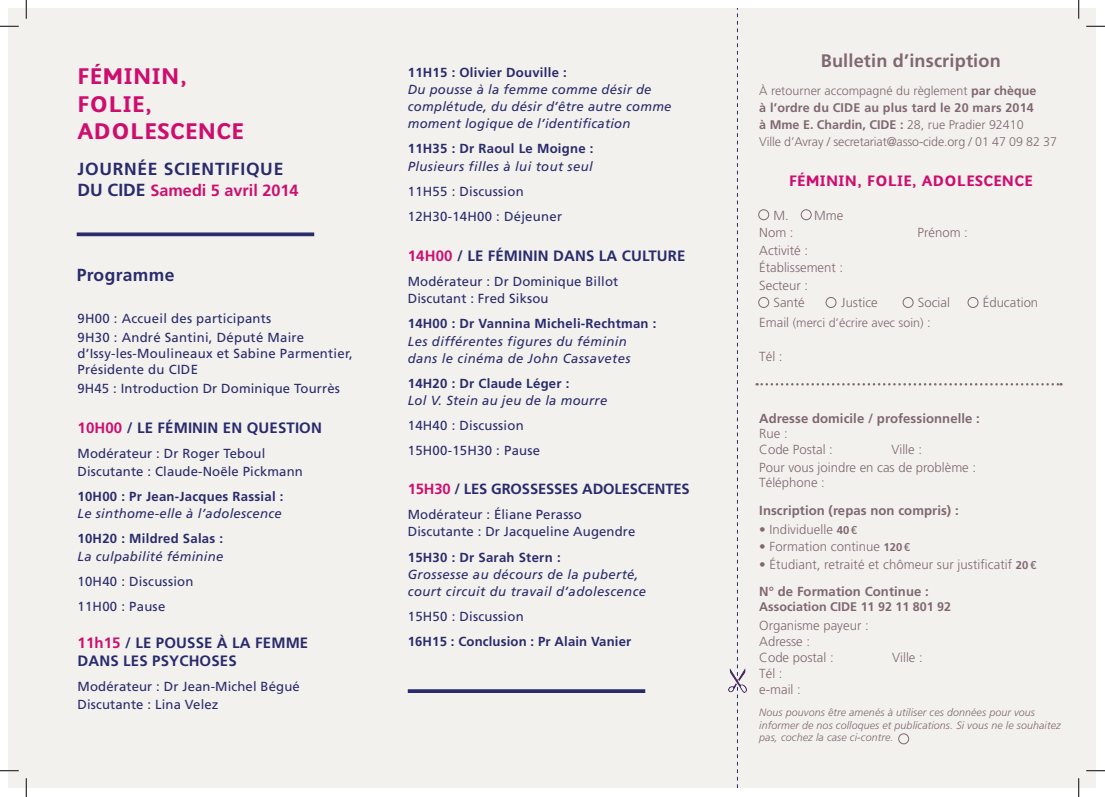
<style>
.page{position:relative;width:1105px;height:797px;background:#fff}
.page>*{position:absolute;margin:0;border:0;box-sizing:border-box;transform-origin:0 0}
.t1{font:700 22.5px "Sassoon Infant";letter-spacing:.02em;color:#ce0e6f}
.t2{font:700 18.12px "Frutiger";letter-spacing:.01em;color:#806774}
.t3{font:700 17.5px "Frutiger";letter-spacing:.04em;color:#292b6d}
.t4{font:700 17.5px "Frutiger";letter-spacing:.02em;color:#292b6d}
.t5{font:700 16.25px "Frutiger";color:#ce0e6f}
.t6{font:700 15px "Frutiger";letter-spacing:.01em;color:#292b6d}
.t7{font:700 15px "Sassoon Infant";letter-spacing:.02em;color:#ce0e6f}
.t8{font:700 14.75px "Frutiger";letter-spacing:-.01em;color:#292b6d}
.t9{font:13.12px "Frutiger";letter-spacing:.01em;color:#292b6d}
.t10{font:italic 13.12px/16.9px "Frutiger";letter-spacing:.02em;color:#292b6d}
.t11{font:300 13.12px "Frutiger";color:#806774}
.t12{font:700 13.12px "Frutiger";letter-spacing:.02em;color:#292b6d}
.t13{font:700 13.12px "Frutiger";letter-spacing:.005em;color:#806774}
.t14{font:300 12.5px "Frutiger";color:#806774}
.t15{font:700 12.5px "Frutiger";color:#806774}
.t16{font:italic 300 10.62px "Frutiger";letter-spacing:.01em;color:#806774}
.s1{font-size:17.5px;color:#292b6d}
.s2{color:#ce0e6f}
.s3{font-weight:700}
.s4{font-weight:300}
.s5{font-size:13.12px}
.s6{font-weight:700;font-size:11.25px}
.s7{font-family:"DIN Medium Alternate";font-weight:400;font-size:11.25px}
</style>
<div class="page">
<div style="left:9px;top:9px;width:1087px;height:779px;background:#f3f1ed"></div>
<svg style="left:737px;top:9px;width:1px;height:779px"></svg>
<img style="left:729px;top:668px;width:17px;height:25px">
<svg style="left:77px;top:232px;width:237px;height:4px"></svg>
<svg style="left:408px;top:689px;width:237px;height:4px"></svg>
<svg style="left:757px;top:383px;width:304px;height:2px"></svg>
<div style="left:758px;top:209px;width:11px;height:11px;border:1px solid #806774;border-radius:50%"></div>
<div style="left:801px;top:209px;width:10px;height:11px;border:1px solid #806774;border-radius:50%"></div>
<div style="left:758px;top:297px;width:11px;height:11px;border:1px solid #806774;border-radius:50%"></div>
<div style="left:826px;top:297px;width:10px;height:11px;border:1px solid #806774;border-radius:50%"></div>
<div style="left:903px;top:297px;width:10px;height:11px;border:1px solid #806774;border-radius:50%"></div>
<div style="left:968px;top:297px;width:10px;height:11px;border:1px solid #806774;border-radius:50%"></div>
<div style="left:898px;top:733px;width:11px;height:11px;border:1px solid #806774;border-radius:50%"></div>
<svg style="left:0;top:25px;width:19px;height:2px"></svg>
<svg style="left:1086px;top:25px;width:19px;height:2px"></svg>
<svg style="left:0;top:770px;width:19px;height:1px"></svg>
<svg style="left:1086px;top:770px;width:19px;height:1px"></svg>
<svg style="left:25px;top:0;width:2px;height:19px"></svg>
<svg style="left:25px;top:778px;width:2px;height:19px"></svg>
<svg style="left:1078px;top:0;width:1px;height:19px"></svg>
<svg style="left:1078px;top:778px;width:1px;height:19px"></svg>
<p class="t1" style="left:78px;top:63px;width:111px">FÉMININ,</p>
<p class="t1" style="left:78px;top:90px;width:76px">FOLIE,</p>
<p class="t1" style="left:78px;top:118px;width:168px">ADOLESCENCE</p>
<p class="t3" style="left:78px;top:158px;width:207px">JOURNÉE SCIENTIFIQUE</p>
<p class="t5" style="left:78px;top:180px;width:223px"><span class="s1">DU CIDE</span> Samedi 5 avril 2014</p>
<p class="t4" style="left:77px;top:264px;width:99px">Programme</p>
<p class="t9" style="left:78px;top:311px;width:195px">9H00 : Accueil des participants</p>
<p class="t9" style="left:78px;top:329px;width:228px">9H30 : André Santini, Député Maire</p>
<p class="t9" style="left:78px;top:346px;width:277px">d’Issy-les-Moulineaux et Sabine Parmentier,</p>
<p class="t9" style="left:78px;top:362px;width:122px">Présidente du CIDE</p>
<p class="t9" style="left:78px;top:381px;width:264px">9H45 : Introduction Dr Dominique Tourrès</p>
<p class="t6" style="left:78px;top:419px;width:246px"><span class="s2">10H00</span> / LE FÉMININ EN QUESTION</p>
<p class="t9" style="left:78px;top:446px;width:189px">Modérateur : Dr Roger Teboul</p>
<p class="t9" style="left:78px;top:463px;width:227px">Discutante : Claude-Noële Pickmann</p>
<p class="t12" style="left:78px;top:488px;width:208px">10H00 : Pr Jean-Jacques Rassial :</p>
<p class="t10" style="left:78px;top:505px;width:206px">Le sinthome-elle à l’adolescence</p>
<p class="t12" style="left:78px;top:531px;width:147px">10H20 : Mildred Salas :</p>
<p class="t10" style="left:78px;top:547px;width:147px">La culpabilité féminine</p>
<p class="t9" style="left:78px;top:573px;width:118px">10H40 : Discussion</p>
<p class="t9" style="left:78px;top:598px;width:89px">11H00 : Pause</p>
<p class="t6" style="left:78px;top:634px;width:232px"><span class="s2">11h15</span> / LE POUSSE À LA FEMME</p>
<p class="t6" style="left:78px;top:652px;width:161px">DANS LES PSYCHOSES</p>
<p class="t9" style="left:78px;top:679px;width:224px">Modérateur : Dr Jean-Michel Bégué</p>
<p class="t9" style="left:78px;top:696px;width:142px">Discutante : Lina Velez</p>
<p class="t12" style="left:408px;top:65px;width:161px">11H15 : Olivier Douville :</p>
<p class="t10" style="left:408px;top:81px;width:245px">Du pousse à la femme comme désir de</p>
<p class="t10" style="left:408px;top:98px;width:265px">complétude, du désir d’être autre comme moment logique de l’identification</p>
<p class="t12" style="left:408px;top:141px;width:187px">11H35 : Dr Raoul Le Moigne :</p>
<p class="t10" style="left:408px;top:158px;width:187px">Plusieurs filles à lui tout seul</p>
<p class="t9" style="left:408px;top:183px;width:118px">11H55 : Discussion</p>
<p class="t9" style="left:408px;top:208px;width:156px">12H30-14H00 : Déjeuner</p>
<p class="t6" style="left:408px;top:247px;width:279px"><span class="s2">14H00</span> / LE FÉMININ DANS LA CULTURE</p>
<p class="t9" style="left:408px;top:273px;width:212px">Modérateur : Dr Dominique Billot</p>
<p class="t9" style="left:408px;top:291px;width:142px">Discutant : Fred Siksou</p>
<p class="t12" style="left:408px;top:316px;width:250px">14H00 : Dr Vannina Micheli-Rechtman :</p>
<p class="t10" style="left:408px;top:333px;width:221px">Les différentes figures du féminin</p>
<p class="t10" style="left:408px;top:350px;width:224px">dans le cinéma de John Cassavetes</p>
<p class="t12" style="left:408px;top:375px;width:163px">14H20 : Dr Claude Léger :</p>
<p class="t10" style="left:408px;top:392px;width:201px">Lol V. Stein au jeu de la mourre</p>
<p class="t9" style="left:408px;top:418px;width:118px">14H40 : Discussion</p>
<p class="t9" style="left:408px;top:443px;width:134px">15H00-15H30 : Pause</p>
<p class="t8" style="left:408px;top:480px;width:283px"><span class="s2">15H30</span> / LES GROSSESSES ADOLESCENTES</p>
<p class="t9" style="left:408px;top:506px;width:176px">Modérateur : Éliane Perasso</p>
<p class="t9" style="left:408px;top:524px;width:229px">Discutante : Dr Jacqueline Augendre</p>
<p class="t12" style="left:408px;top:549px;width:154px">15H30 : Dr Sarah Stern :</p>
<p class="t10" style="left:408px;top:566px;width:232px">Grossesse au décours de la puberté,</p>
<p class="t10" style="left:408px;top:583px;width:240px">court circuit du travail d’adolescence</p>
<p class="t9" style="left:408px;top:608px;width:118px">15H50 : Discussion</p>
<p class="t12" style="left:408px;top:633px;width:225px">16H15 : Conclusion : Pr Alain Vanier</p>
<p class="t2" style="left:821px;top:50px;width:182px">Bulletin d’inscription</p>
<p class="t14" style="left:759px;top:83px;width:279px">À retourner accompagné du règlement <span class="s3">par chèque</span></p>
<p class="t15" style="left:759px;top:100px;width:276px">à l’ordre du CIDE au plus tard le 20 mars 2014</p>
<p class="t15" style="left:759px;top:117px;width:266px">à Mme E. Chardin, CIDE : <span class="s4">28, rue Pradier 92410</span></p>
<p class="t14" style="left:759px;top:134px;width:299px">Ville d’Avray / secretariat@asso-cide.org / 01 47 09 82 37</p>
<p class="t7" style="left:789px;top:172px;width:245px">FÉMININ, FOLIE, ADOLESCENCE</p>
<p class="t11" style="left:773px;top:207px;width:72px">M. Mme</p>
<p class="t11" style="left:759px;top:225px;width:36px">Nom :</p>
<p class="t11" style="left:918px;top:225px;width:52px">Prénom :</p>
<p class="t11" style="left:759px;top:242px;width:50px">Activité :</p>
<p class="t11" style="left:759px;top:260px;width:85px">Établissement :</p>
<p class="t11" style="left:759px;top:277px;width:50px">Secteur :</p>
<p class="t11" style="left:773px;top:295px;width:33px">Santé</p>
<p class="t11" style="left:841px;top:295px;width:45px">Justice □</p>
<p class="t11" style="left:918px;top:295px;width:34px">Social</p>
<p class="t11" style="left:983px;top:295px;width:57px">Éducation</p>
<p class="t14" style="left:759px;top:316px;width:173px"><span class="s5">Email</span> (merci d’écrire avec soin) <span class="s5">:</span></p>
<p class="t11" style="left:759px;top:349px;width:25px">Tél :</p>
<p class="t13" style="left:759px;top:410px;width:222px">Adresse domicile / professionnelle :</p>
<p class="t11" style="left:759px;top:426px;width:30px">Rue :</p>
<p class="t11" style="left:759px;top:442px;width:75px">Code Postal :</p>
<p class="t11" style="left:891px;top:442px;width:32px">Ville :</p>
<p class="t11" style="left:759px;top:459px;width:218px">Pour vous joindre en cas de problème :</p>
<p class="t11" style="left:759px;top:475px;width:67px">Téléphone :</p>
<p class="t13" style="left:759px;top:502px;width:201px">Inscription (repas non compris) :</p>
<p class="t11" style="left:759px;top:521px;width:100px">• Individuelle <span class="s6">40</span><span class="s7">€</span></p>
<p class="t11" style="left:759px;top:539px;width:153px">• Formation continue <span class="s6">120</span><span class="s7">€</span></p>
<p class="t11" style="left:759px;top:556px;width:279px">• Étudiant, retraité et chômeur sur justificatif <span class="s6">20</span><span class="s7">€</span></p>
<p class="t13" style="left:759px;top:584px;width:171px">N° de Formation Continue :</p>
<p class="t15" style="left:759px;top:599px;width:193px">Association CIDE 11 92 11 801 92</p>
<p class="t11" style="left:759px;top:618px;width:111px">Organisme payeur :</p>
<p class="t11" style="left:759px;top:634px;width:52px">Adresse :</p>
<p class="t11" style="left:759px;top:650px;width:76px">Code postal :</p>
<p class="t11" style="left:892px;top:650px;width:32px">Ville :</p>
<p class="t11" style="left:759px;top:666px;width:25px">Tél :</p>
<p class="t11" style="left:759px;top:682px;width:43px">e-mail :</p>
<p class="t16" style="left:759px;top:706px;width:277px">Nous pouvons être amenés à utiliser ces données pour vous</p>
<p class="t16" style="left:759px;top:719px;width:303px">informer de nos colloques et publications. Si vous ne le souhaitez</p>
<p class="t16" style="left:759px;top:731px;width:136px">pas, cochez la case ci-contre.</p>
</div>
